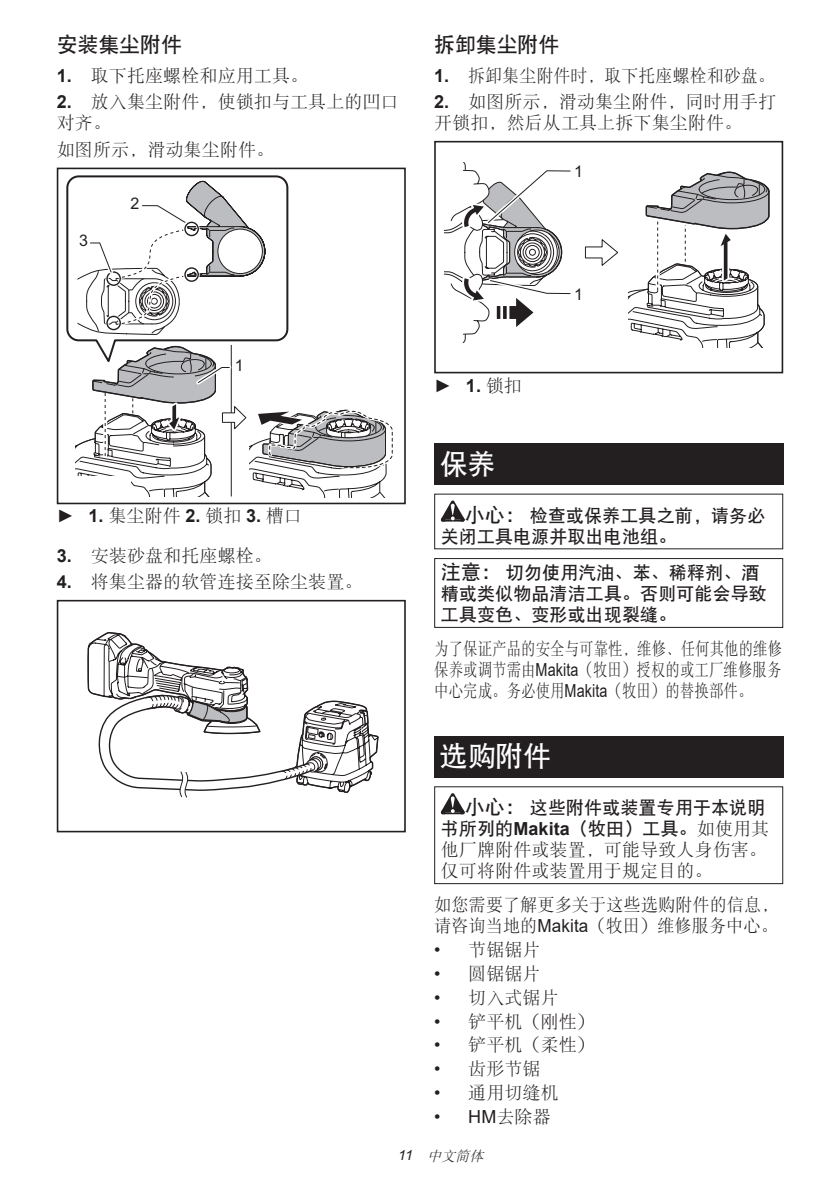
<style>
.page{position:relative;width:840px;height:1191px;background:#fff}
.page>*{position:absolute;margin:0;border:0;box-sizing:border-box;transform-origin:0 0}
.t1{font:28px "DFP Hei W7 GB EUC H";letter-spacing:-.01em;color:#fff}
.t2{font:21px "DFP Hei W7 GB EUC H";letter-spacing:-.01em;color:#231f20}
.t3{font:18px/21px "DFP Song W3 GB EUC H";letter-spacing:.005em;color:#231f20}
.t4{font:18px/21px "DFP Hei W7 GB EUC H";letter-spacing:.005em;color:#231f20}
.t5{font:18px/21px "DFP Song W3 GB EUC H";letter-spacing:.005em;color:#231f20;text-align:justify;scale:.8 1}
.t6{font:18px/21px "DFP Song W3 GB EUC H";letter-spacing:.005em;color:#231f20;scale:.95 1}
.t7{font:18px "DFP Song W3 GB EUC H";letter-spacing:.005em;color:#231f20;scale:.94 1}
.t8{font:18px "Arial";color:#231f20}
.t9{font:700 18px "Arial";color:#231f20}
.t10{font:16px "Arial";color:#231f20}
.t11{font:italic 14px "DFP Song W3 GB EUC H";color:#231f20}
.s1{font-family:"Arial";font-weight:700}
.s2{font-family:"Arial"}
.s3{font-weight:400}
.s4{font-family:"DFP Song W3 GB EUC H";font-weight:400}
.s5{font-size:20px}
.s6{font-family:"DFP Song W3 GB EUC H"}
</style>
<div class="page">
<svg style="left:66px;top:175px;width:223px;height:170px"></svg>
<div style="left:57px;top:168px;width:348px;height:336px;border:2px solid #231f20"></div>
<svg style="left:75px;top:345px;width:318px;height:152px"></svg>
<svg style="left:77px;top:180px;width:188px;height:155px"></svg>
<svg style="left:87px;top:632px;width:292px;height:166px"></svg>
<div style="left:57px;top:600px;width:348px;height:232px;border:2px solid #231f20"></div>
<svg style="left:584px;top:239px;width:35px;height:27px"></svg>
<div style="left:434px;top:141px;width:348px;height:232px;border:2px solid #231f20"></div>
<svg style="left:628px;top:171px;width:142px;height:176px"></svg>
<svg style="left:444px;top:162px;width:127px;height:181px"></svg>
<div style="left:434px;top:444px;width:348px;height:41px;background:#231f20"></div>
<svg style="left:440px;top:500px;width:24px;height:21px"></svg>
<div style="left:434px;top:558px;width:348px;height:70px;border:1px solid #231f20"></div>
<div style="left:434px;top:736px;width:348px;height:41px;background:#231f20"></div>
<svg style="left:440px;top:793px;width:24px;height:21px"></svg>
<div style="left:434px;top:786px;width:348px;height:98px;border:1px solid #231f20"></div>
<p class="t2" style="left:57px;top:34px;width:127px">安装集尘附件</p>
<p class="t3" style="left:57px;top:65px;width:253px"><span class="s1">1.</span> 取下托座螺栓和应用工具。</p>
<p class="t3" style="left:57px;top:91px;width:343px"><span class="s1">2.</span> 放入集尘附件，使锁扣与工具上的凹口对齐。</p>
<p class="t3" style="left:57px;top:139px;width:219px">如图所示，滑动集尘附件。</p>
<p class="t10" style="left:79px;top:229px;width:10px">3</p>
<p class="t10" style="left:130px;top:192px;width:10px">2</p>
<p class="t10" style="left:234px;top:354px;width:10px">1</p>
<p class="t3" style="left:57px;top:505px;width:247px"><span class="s2">►</span> <span class="s1">1.</span> 集尘附件 <span class="s1">2.</span> 锁扣 <span class="s1">3.</span> 槽口</p>
<p class="t3" style="left:57px;top:545px;width:216px"><span class="s1">3.</span> 安装砂盘和托座螺栓。</p>
<p class="t3" style="left:57px;top:571px;width:307px"><span class="s1">4.</span> 将集尘器的软管连接至除尘装置。</p>
<p class="t2" style="left:434px;top:34px;width:127px">拆卸集尘附件</p>
<p class="t7" style="left:434px;top:66px;width:363px"><span class="s1">1.</span> 拆卸集尘附件时，取下托座螺栓和砂盘。</p>
<p class="t3" style="left:434px;top:91px;width:343px"><span class="s1">2.</span> 如图所示，滑动集尘附件，同时用手打开锁扣，然后从工具上拆下集尘附件。</p>
<p class="t10" style="left:574px;top:161px;width:10px">1</p>
<p class="t9" style="left:434px;top:372px;width:89px"><span class="s3">►</span> 1. <span class="s4">锁扣</span></p>
<p class="t10" style="left:574px;top:283px;width:10px">1</p>
<h1 class="t1" style="left:439px;top:449px;width:57px">保养</h1>
<p class="t4" style="left:440px;top:504px;width:326px;text-indent:24px"><span class="s5">小心：</span>检查或保养工具之前，请务必关闭工具电源并取出电池组。</p>
<p class="t4" style="left:440px;top:562px;width:327px"><span class="s5">注意：</span>切勿使用汽油、苯、稀释剂、酒精或类似物品清洁工具。否则可能会导致工具变色、变形或出现裂缝。</p>
<p class="t5" style="left:434px;top:637px;width:436px">为了保证产品的安全与可靠性，维修、任何其他的维修保养或调节需由<span class="s2">Makita</span>（牧田）授权的或工厂维修服务中心完成。务必使用<span class="s2">Makita</span>（牧田）的替换部件。</p>
<h1 class="t1" style="left:439px;top:742px;width:113px">选购附件</h1>
<p class="t4" style="left:440px;top:797px;width:330px;text-align:right"><span class="s5">小心：</span>这些附件或装置专用于本说明<br>书所列的<span class="s1">Makita</span>（牧田）工具。<span class="s6">如使用其</span></p>
<p class="t3" style="left:440px;top:839px;width:327px">他厂牌附件或装置，可能导致人身伤害。仅可将附件或装置用于规定目的。</p>
<p class="t6" style="left:434px;top:894px;width:363px">如您需要了解更多关于这些选购附件的信息，请咨询当地的<span class="s2">Makita</span>（牧田）维修服务中心。</p>
<p class="t3" style="left:434px;top:939px;width:108px"><span class="s2">•</span> 节锯锯片</p>
<p class="t3" style="left:434px;top:962px;width:108px"><span class="s2">•</span> 圆锯锯片</p>
<p class="t3" style="left:434px;top:986px;width:126px"><span class="s2">•</span> 切入式锯片</p>
<p class="t3" style="left:434px;top:1010px;width:162px"><span class="s2">•</span> 铲平机（刚性）</p>
<p class="t3" style="left:434px;top:1034px;width:162px"><span class="s2">•</span> 铲平机（柔性）</p>
<p class="t3" style="left:434px;top:1058px;width:108px"><span class="s2">•</span> 齿形节锯</p>
<p class="t3" style="left:434px;top:1082px;width:126px"><span class="s2">•</span> 通用切缝机</p>
<p class="t8" style="left:434px;top:1104px;width:118px">• HM<span class="s6">去除器</span></p>
<p class="t11" style="left:398px;top:1148px;width:90px"><span class="s2">1 1</span> 中文简体</p>
</div>
